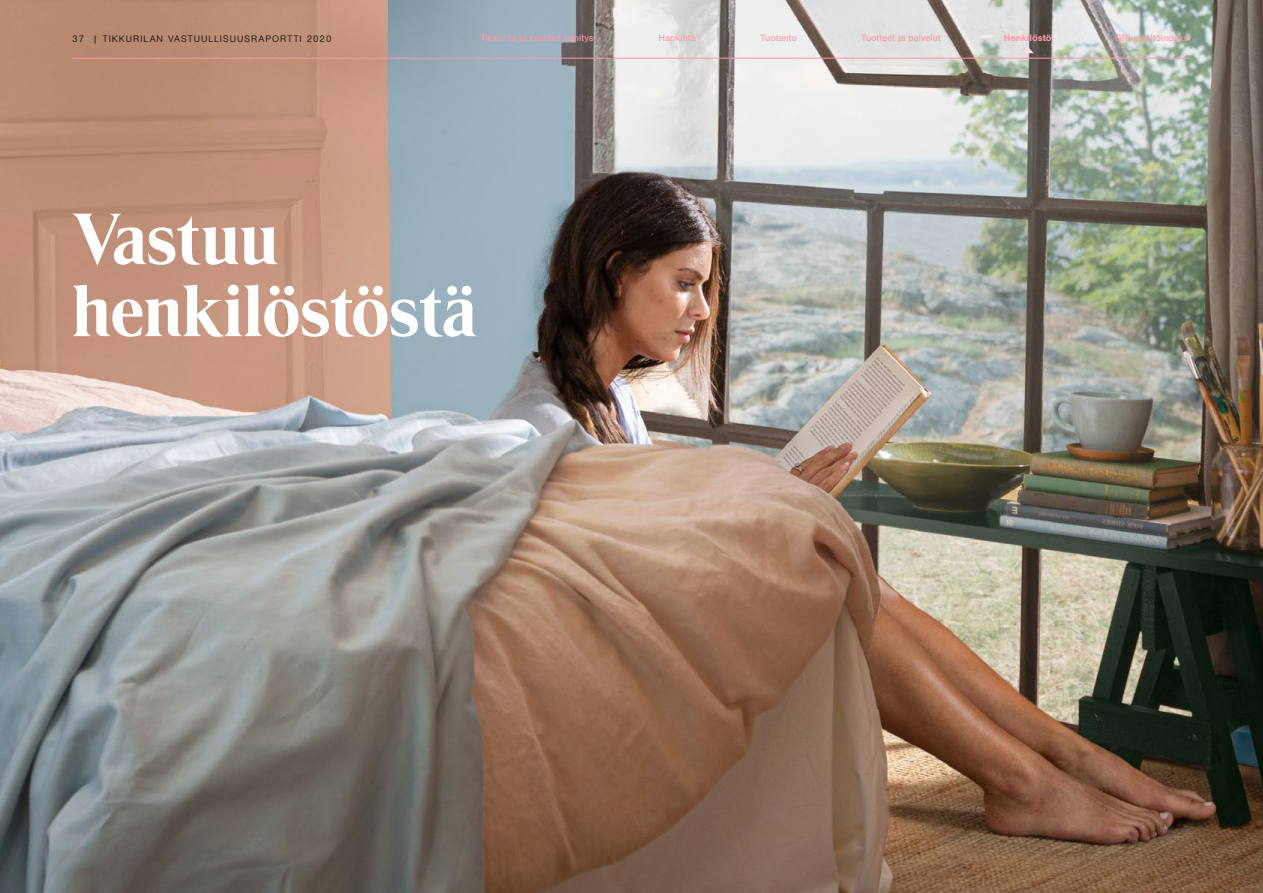
<style>
.page{position:relative;width:1263px;height:893px;background:#fff}
.page>*{position:absolute;margin:0;border:0;box-sizing:border-box;transform-origin:0 0}
.t1{font:72px/72px "Tikkurila Consumer Serif";color:#fff}
.t2{font:9.75px "Nimbus San";color:#ff98a8}
.t3{font:300 9.75px "Nimbus San";letter-spacing:.1em;color:#000}
.t4{font:700 9.75px "Nimbus San";color:#ff98a8}
</style>
<div class="page">
<img style="left:0;top:0;width:1263px;height:893px">
<img style="left:0;top:0;width:388px;height:58px">
<hr style="left:72px;top:58px;width:1119px;height:1px;background:#ff98a8">
<svg style="left:1022px;top:47px;width:12px;height:6px"></svg>
<p class="t3" style="left:72px;top:34px;width:261px">37 | TIKKURILAN VASTUULLISUUSRAPORTTI 2020</p>
<p class="t2" style="left:480px;top:32px;width:115px">Tikkurila ja kestävä kehitys</p>
<p class="t2" style="left:658px;top:32px;width:39px">Hankinta</p>
<p class="t2" style="left:760px;top:32px;width:38px">Tuotanto</p>
<p class="t2" style="left:861px;top:32px;width:81px">Tuotteet ja palvelut</p>
<p class="t4" style="left:1004px;top:32px;width:49px">Henkilöstö</p>
<p class="t2" style="left:1115px;top:32px;width:77px">GRI-sisältöindeksi</p>
<h1 class="t1" style="left:72px;top:203px;width:405px">Vastuu henkilöstöstä</h1>
</div>
